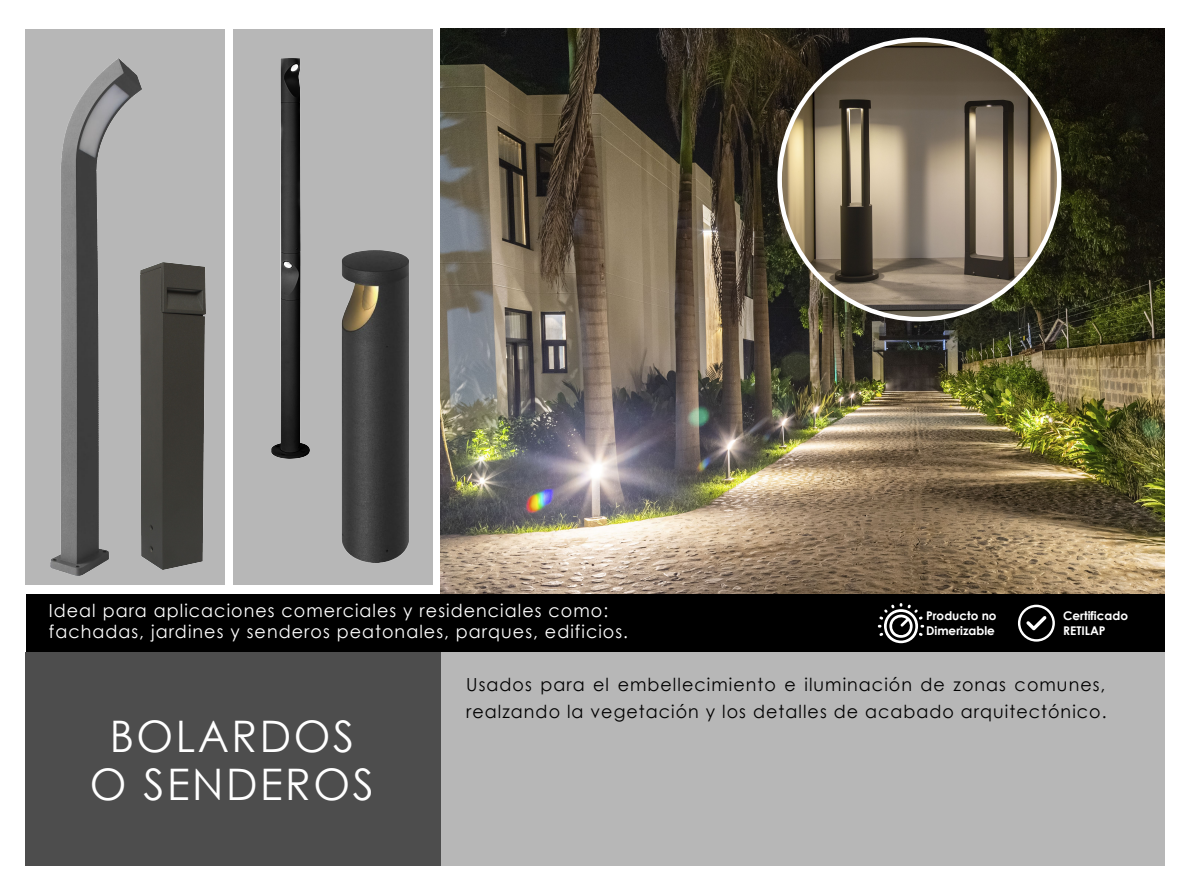
<style>
.page{position:relative;width:1191px;height:893px;background:#fff}
.page>*{position:absolute;margin:0;border:0;box-sizing:border-box;transform-origin:0 0}
.t1{font:43.5px/48px "Century Gothic";letter-spacing:.06em;color:#fff;text-align:center}
.t2{font:18px/27px "Century Gothic";letter-spacing:.06em;color:#000}
.t3{font:18px/21px "Century Gothic";letter-spacing:.06em;color:#fff}
.t4{font:700 12px/14.4px "Century Gothic";color:#fff}
</style>
<div class="page">
<div style="left:25px;top:29px;width:199px;height:556px;background:#b7b7b7"></div>
<div style="left:234px;top:29px;width:199px;height:556px;background:#b7b7b7"></div>
<img style="left:440px;top:28px;width:724px;height:566px">
<div style="left:26px;top:651px;width:414px;height:214px;background:#4d4d4d"></div>
<div style="left:440px;top:651px;width:724px;height:214px;background:#b7b7b7"></div>
<div style="left:26px;top:595px;width:1138px;height:57px;background:#000"></div>
<svg style="left:1018px;top:605px;width:37px;height:37px"></svg>
<svg style="left:878px;top:603px;width:46px;height:40px"></svg>
<img style="left:779px;top:40px;width:280px;height:279px;border-radius:139px">
<img style="left:51px;top:59px;width:90px;height:516px">
<img style="left:341px;top:250px;width:68px;height:313px">
<img style="left:141px;top:263px;width:64px;height:307px">
<img style="left:271px;top:58px;width:38px;height:401px">
<p class="t3" style="left:49px;top:600px;width:581px">Ideal para aplicaciones comerciales y residenciales como: fachadas, jardines y senderos peatonales, parques, edificios.</p>
<p class="t4" style="left:926px;top:608px;width:72px">Producto no<br>Dimerizable</p>
<p class="t4" style="left:1063px;top:608px;width:66px">Certificado<br>RETILAP</p>
<h1 class="t1" style="left:90px;top:711px;width:285px">BOLARDOS<br>O SENDEROS</h1>
<p class="t2" style="left:466px;top:670px;width:642px">Usados para el embellecimiento e iluminación de zonas comunes, realzando la vegetación y los detalles de acabado arquitectónico.</p>
</div>
